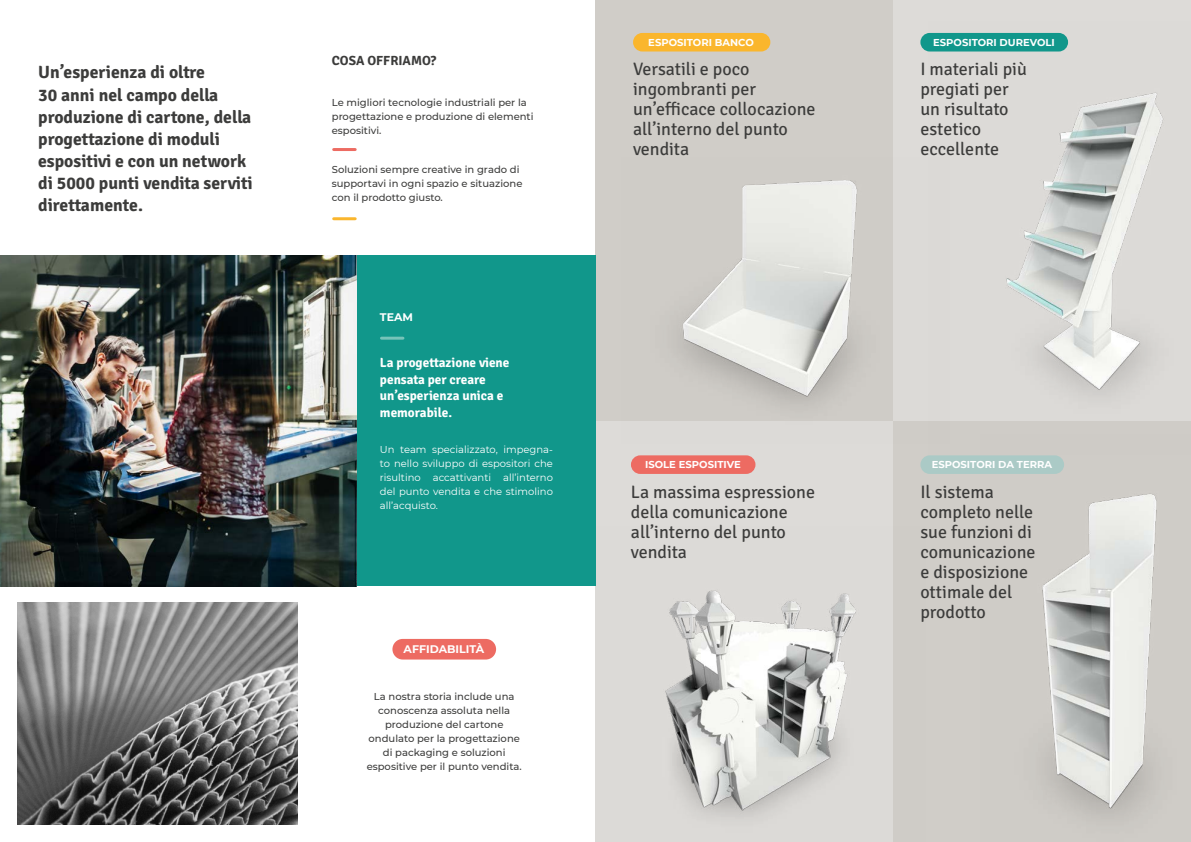
<style>
.page{position:relative;width:1191px;height:842px;background:#fff}
.page>*{position:absolute;margin:0;border:0;box-sizing:border-box;transform-origin:0 0}
.t1{font:18px/20px "Signika";color:#3c3c3b}
.t2{font:700 17.7px/22.1px "Signika";color:#3c3c3b}
.t3{font:700 13.3px/16.6px "Signika";color:#fff}
.t4{font:700 13.3px "Signika";color:#3c3c3b}
.t5{font:700 11px "Montserrat";color:#fff}
.t6{font:500 10px/14px "Montserrat";color:#3c3c3b}
.t7{font:10px/14px "Montserrat";color:#fff;text-align:justify}
.t8{font:700 10px "Montserrat";color:#fff}
</style>
<div class="page">
<div style="left:595px;top:0;width:298px;height:421px;background:#d0cdc8"></div>
<div style="left:893px;top:0;width:298px;height:421px;background:#dddbd8"></div>
<div style="left:595px;top:421px;width:298px;height:421px;background:#dddbd8"></div>
<div style="left:893px;top:421px;width:298px;height:421px;background:#d0cdc8"></div>
<img style="left:677px;top:180px;width:180px;height:226px">
<img style="left:595px;top:526px;width:261px;height:291px">
<img style="left:930px;top:32px;width:234px;height:363px">
<img style="left:1042px;top:493px;width:115px;height:326px">
<hr style="left:334px;top:217px;width:21px;height:3px;background:#fab62d">
<hr style="left:334px;top:148px;width:21px;height:3px;background:#ed6b62">
<img style="left:0;top:256px;width:357px;height:330px">
<div style="left:357px;top:256px;width:238px;height:330px;background:#11978b"></div>
<div style="left:392px;top:639px;width:104px;height:20px;background:#ed6b62;border-radius:10px"></div>
<div style="left:633px;top:33px;width:137px;height:19px;background:#fab62d;border-radius:9px"></div>
<div style="left:920px;top:33px;width:148px;height:19px;background:#11978b;border-radius:9px"></div>
<div style="left:631px;top:455px;width:124px;height:19px;background:#ed6b62;border-radius:9px"></div>
<div style="left:920px;top:455px;width:144px;height:19px;background:#abcac6;border-radius:9px"></div>
<hr style="left:381px;top:337px;width:22px;height:3px;background:#77c3b9">
<img style="left:18px;top:603px;width:280px;height:222px">
<p class="t8" style="left:648px;top:35px;width:107px">ESPOSITORI BANCO</p>
<p class="t8" style="left:933px;top:35px;width:123px">ESPOSITORI DUREVOLI</p>
<h3 class="t4" style="left:332px;top:51px;width:106px">COSA OFFRIAMO?</h3>
<p class="t6" style="left:332px;top:95px;width:203px">Le migliori tecnologie industriali per la progettazione e produzione di elementi espositivi.</p>
<p class="t6" style="left:332px;top:162px;width:192px">Soluzioni sempre creative in grado di supportavi in ogni spazio e situazione con il prodotto giusto.</p>
<h2 class="t2" style="left:38px;top:60px;width:216px">Un’esperienza di oltre<br>30 anni nel campo della produzione di cartone, della progettazione di moduli espositivi e con un network di 5000 punti vendita serviti direttamente.</h2>
<h1 class="t1" style="left:633px;top:58px;width:184px">Versatili e poco ingombranti per un’efficace collocazione all’interno del punto vendita</h1>
<p class="t5" style="left:380px;top:309px;width:35px">TEAM</p>
<h1 class="t1" style="left:920px;top:58px;width:108px">I materiali più pregiati per un risultato estetico eccellente</h1>
<h3 class="t3" style="left:380px;top:353px;width:131px">La progettazione viene pensata per creare un’esperienza unica e memorabile.</h3>
<p class="t7" style="left:380px;top:442px;width:174px">Un team specializzato, impegna&shy;to nello sviluppo di espositori che risultino accattivanti all’interno del punto vendita e che stimolino all’acquisto.</p>
<p class="t8" style="left:390px;top:368px;width:107px">ESPOSITORI BANCO</p>
<p class="t5" style="left:403px;top:641px;width:82px">AFFIDABILITÀ</p>
<p class="t6" style="left:367px;top:689px;width:157px;text-align:center">La nostra storia include una conoscenza assoluta nella produzione del cartone ondulato per la progettazione di packaging e soluzioni espositive per il punto vendita.</p>
<p class="t8" style="left:645px;top:457px;width:97px">ISOLE ESPOSITIVE</p>
<p class="t8" style="left:931px;top:457px;width:122px">ESPOSITORI DA TERRA</p>
<h1 class="t1" style="left:631px;top:481px;width:186px">La massima espressione della comunicazione all’interno del punto vendita</h1>
<h1 class="t1" style="left:920px;top:481px;width:117px">Il sistema completo nelle sue funzioni di comunicazione e disposizione ottimale del prodotto</h1>
</div>
